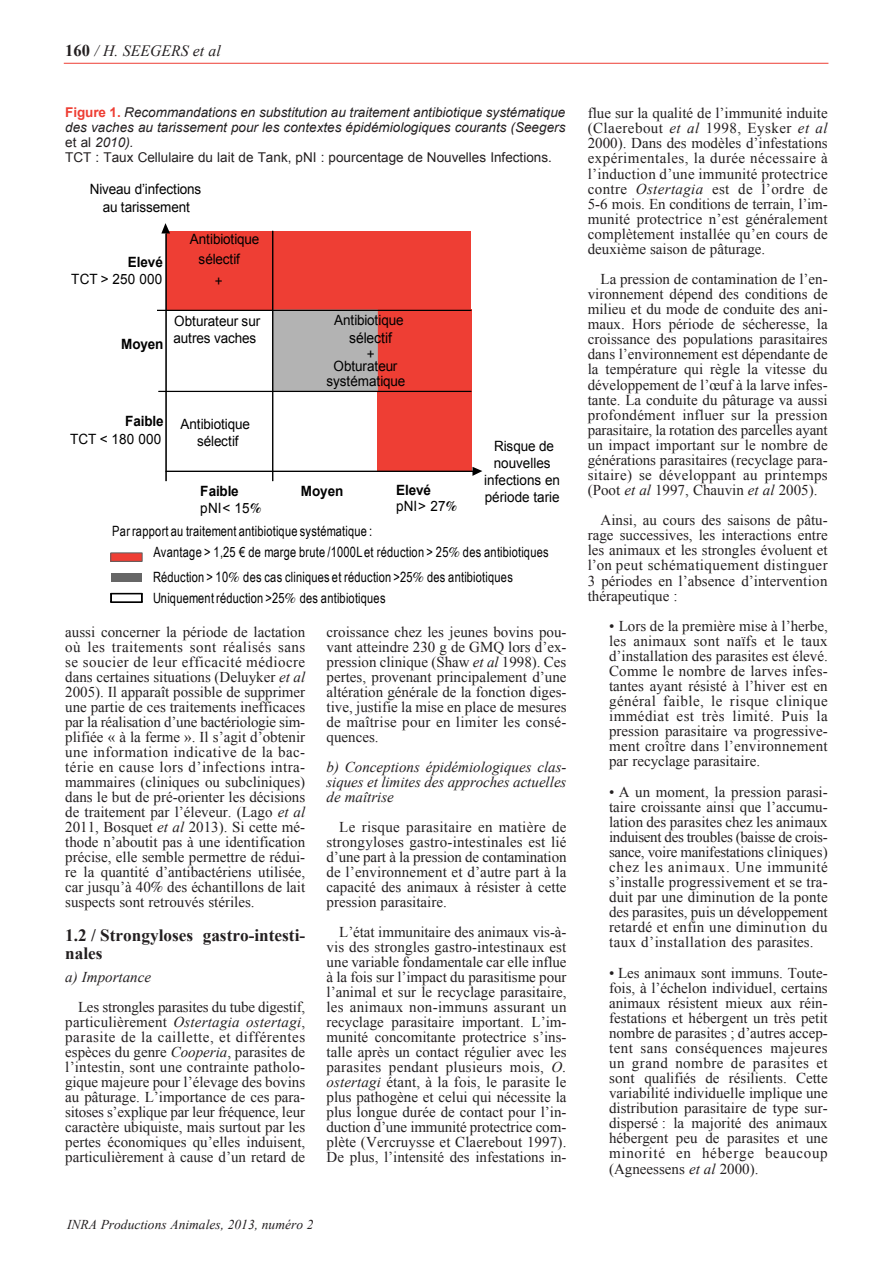
<style>
.page{position:relative;width:893px;height:1263px;background:#fff}
.page>*{position:absolute;margin:0;border:0;box-sizing:border-box;transform-origin:0 0}
.t1{font:700 17.25px/17.2px "Times New Roman";color:#231f20}
.t2{font:italic 15.75px "Times New Roman";color:#231f20}
.t3{font:15px/15px "Times New Roman";color:#231f20;text-align:justify}
.t4{font:italic 15px/15px "Times New Roman";letter-spacing:-.005em;color:#231f20;text-align:justify}
.t5{font:14.7px "Arial MT+LFZUXS";letter-spacing:-.015em;color:#000;scale:.95 1}
.t6{font:14.1px/17.7px "Arial MT+LFZUXS";color:#000;scale:.95 1}
.t7{font:14.1px/24.2px "Arial Narrow+AQTETZ";letter-spacing:.02em;color:#000;scale:.95 1}
.t8{font:14.1px "Arial Bold MT+RCVXVE";letter-spacing:-.015em;color:#000;scale:.95 1}
.t9{font:italic 13.5px/15px "Arial";color:#231f20}
.t10{font:italic 13.5px "Times New Roman";color:#231f20}
.s1{font-weight:700;font-style:normal;font-size:16.5px}
.s2{font-weight:700;font-style:normal;color:#ee3e34}
.s3{font-style:normal}
.s4{font-family:"Arial Bold MT+RCVXVE"}
.s5{font-family:"Century Schoolbook BT Bold+LETWFO"}
.s6{font-family:"Century Schoolbook BT Italic+UPHQDV"}
.s7{font-style:italic}
.s8{font-family:"Century Schoolbook BT";font-style:italic}
</style>
<div class="page">
<hr style="left:64px;top:63px;width:764px;height:1px;background:#ee3e34">
<div style="left:111px;top:553px;width:31px;height:8px;background:#ee3e34"></div>
<div style="left:111px;top:573px;width:31px;height:8px;background:#666"></div>
<svg style="left:111px;top:593px;width:31px;height:9px"></svg>
<svg style="left:472px;top:467px;width:10px;height:9px"></svg>
<div style="left:377px;top:309px;width:94px;height:162px;background:#ee3e34"></div>
<div style="left:167px;top:231px;width:304px;height:79px;background:#ee3e34"></div>
<div style="left:274px;top:310px;width:103px;height:81px;background:#b3b3b3"></div>
<div style="left:273px;top:310px;width:105px;height:82px;border:2px solid #b3b3b3"></div>
<svg style="left:161px;top:223px;width:9px;height:10px"></svg>
<hr style="left:166px;top:471px;width:307px;height:1px;background:#000">
<hr style="left:165px;top:233px;width:2px;height:248px;background:#000">
<hr style="left:272px;top:231px;width:1px;height:250px;background:#000">
<hr style="left:158px;top:391px;width:313px;height:1px;background:#000">
<hr style="left:157px;top:310px;width:314px;height:1px;background:#000">
<p class="t2" style="left:65px;top:42px;width:157px"><span class="s1">160</span> / H. SEEGERS et al</p>
<p class="t9" style="left:65px;top:105px;width:502px"><span class="s2">Figure 1.</span> Recommandations en substitution au traitement antibiotique systématique des vaches au tarissement pour les contextes épidémiologiques courants (Seegers <span class="s3">et al</span> 2010).<br><span class="s3">TCT : Taux Cellulaire du lait de Tank, pNI : pourcentage de Nouvelles Infections.</span></p>
<p class="t6" style="left:90px;top:180px;width:119px;text-align:center">Niveau d’infections au tarissement</p>
<p class="t6" style="left:71px;top:254px;width:98px;line-height:16.5px;text-align:right"><span class="s4">Elevé<br></span>TCT &gt; 250 000</p>
<p class="t6" style="left:199px;top:229px;width:65px;line-height:19.8px;text-indent:-9px">Antibiotique sélectif</p>
<p class="t6" style="left:215px;top:272px;width:10px">+</p>
<p class="t8" style="left:121px;top:337px;width:46px">Moyen</p>
<p class="t6" style="left:174px;top:312px;width:93px">Obturateur sur autres vaches</p>
<p class="t6" style="left:70px;top:412px;width:100px;text-align:right"><span class="s4">Faible<br></span>TCT &lt; 180 000</p>
<p class="t6" style="left:180px;top:415px;width:75px;text-align:center">Antibiotique sélectif</p>
<p class="t6" style="left:334px;top:312px;width:75px">Antibiotique</p>
<p class="t6" style="left:333px;top:348px;width:69px;line-height:12.3px;text-indent:34px">+<br>Obturateur</p>
<p class="t6" style="left:326px;top:373px;width:85px">systématique</p>
<p class="t5" style="left:349px;top:330px;width:47px">sélectif</p>
<p class="t8" style="left:200px;top:483px;width:42px">Faible</p>
<p class="t8" style="left:301px;top:483px;width:46px">Moyen</p>
<p class="t6" style="left:200px;top:499px;width:66px">pNI&lt; 15<span class="s5">%</span></p>
<p class="t6" style="left:396px;top:482px;width:66px;line-height:16.5px"><span class="s4">Elevé </span>pNI&gt; 27<span class="s5">%</span></p>
<p class="t7" style="left:112px;top:519px;width:275px">Par rapport au traitement antibiotique systématique :</p>
<p class="t6" style="left:484px;top:437px;width:81px;line-height:17px;text-align:center">Risque de nouvelles infections en période tarie</p>
<p class="t7" style="left:153px;top:540px;width:418px">Avantage &gt; 1,25 € de marge brute /1000L et réduction &gt; 25<span class="s6">%</span> des antibiotiques<br>Réduction &gt; 10<span class="s6">%</span> des cas cliniques et réduction &gt;25<span class="s6">%</span> des antibiotiques</p>
<p class="t7" style="left:153px;top:585px;width:246px">Uniquement réduction &gt;25<span class="s6">%</span> des antibiotiques</p>
<p class="t3" style="left:65px;top:624px;width:241px">aussi concerner la période de lactation où les traitements sont réalisés sans se soucier de leur efficacité médiocre dans certaines situations (Deluyker <span class="s7">et al </span>2005). Il apparaît possible de supprimer une partie de ces traitements inefficaces par la réalisation d’une bactériologie sim&shy;plifiée « à la ferme ». Il s’agit d’obtenir une information indicative de la bac&shy;térie en cause lors d’infections intra&shy;mammaires (cliniques ou subcliniques) dans le but de pré-orienter les décisions de traitement par l’éleveur. (Lago <span class="s7">et al </span>2011, Bosquet <span class="s7">et al</span> 2013). Si cette mé&shy;thode n’aboutit pas à une identification précise, elle semble permettre de rédui&shy;re la quantité d’antibactériens utilisée, car jusqu’à 40<span class="s8">%</span> des échantillons de lait suspects sont retrouvés stériles.</p>
<p class="t1" style="left:65px;top:927px;width:241px">1.2 / Strongyloses gastro-intesti&shy;nales</p>
<p class="t3" style="left:78px;top:962px;width:229px;line-height:30px;text-indent:-13px"><span class="s7">a) Importance<br></span>Les strongles parasites du tube digestif,</p>
<p class="t3" style="left:65px;top:1014px;width:241px">particulièrement <span class="s7">Ostertagia ostertagi</span>, parasite de la caillette, et différentes espèces du genre <span class="s7">Cooperia</span>, parasites de l’intestin, sont une contrainte patholo&shy;gique majeure pour l’élevage des bovins au pâturage. L’importance de ces para&shy;sitoses s’explique par leur fréquence, leur caractère ubiquiste, mais surtout par les pertes économiques qu’elles induisent, particulièrement à cause d’un retard de</p>
<p class="t3" style="left:326px;top:624px;width:241px">croissance chez les jeunes bovins pou&shy;vant atteindre 230 g de GMQ lors d’ex&shy;pression clinique (Shaw <span class="s7">et al</span> 1998). Ces pertes, provenant principalement d’une altération générale de la fonction diges&shy;tive, justifie la mise en place de mesures de maîtrise pour en limiter les consé&shy;quences.</p>
<p class="t4" style="left:326px;top:759px;width:241px">b) Conceptions épidémiologiques clas&shy;siques et limites des approches actuelles de maîtrise</p>
<p class="t3" style="left:326px;top:819px;width:241px;text-indent:13px">Le risque parasitaire en matière de strongyloses gastro-intestinales est lié d’une part à la pression de contamination de l’environnement et d’autre part à la capacité des animaux à résister à cette pression parasitaire.</p>
<p class="t3" style="left:326px;top:924px;width:241px;text-indent:13px">L’état immunitaire des animaux vis-à&shy;vis des strongles gastro-intestinaux est une variable fondamentale car elle influe à la fois sur l’impact du parasitisme pour l’animal et sur le recyclage parasitaire, les animaux non-immuns assurant un recyclage parasitaire important. L’im&shy;munité concomitante protectrice s’ins&shy;talle après un contact régulier avec les parasites pendant plusieurs mois, <span class="s7">O. ostertagi</span> étant, à la fois, le parasite le plus pathogène et celui qui nécessite la plus longue durée de contact pour l’in&shy;duction d’une immunité protectrice com&shy;plète (Vercruysse et Claerebout 1997).<br>De plus, l’intensité des infestations in-</p>
<p class="t10" style="left:67px;top:1217px;width:248px">INRA Productions Animales, 2013, numéro 2</p>
<p class="t3" style="left:588px;top:106px;width:241px">flue sur la qualité de l’immunité induite (Claerebout <span class="s7">et al</span> 1998, Eysker <span class="s7">et al </span>2000). Dans des modèles d’infestations expérimentales, la durée nécessaire à l’induction d’une immunité protectrice contre <span class="s7">Ostertagia</span> est de l’ordre de 5-6 mois. En conditions de terrain, l’im&shy;munité protectrice n’est généralement complètement installée qu’en cours de deuxième saison de pâturage.</p>
<p class="t3" style="left:588px;top:271px;width:242px;text-indent:13px">La pression de contamination de l’en&shy;vironnement dépend des conditions de milieu et du mode de conduite des ani&shy;maux. Hors période de sécheresse, la croissance des populations parasitaires dans l’environnement est dépendante de la température qui règle la vitesse du développement de l’œuf à la larve infes&shy;tante. La conduite du pâturage va aussi profondément influer sur la pression parasitaire, la rotation des parcelles ayant un impact important sur le nombre de générations parasitaires (recyclage para&shy;sitaire) se développant au printemps (Poot <span class="s7">et al</span> 1997, Chauvin <span class="s7">et al</span> 2005).</p>
<p class="t3" style="left:588px;top:513px;width:241px;text-indent:13px">Ainsi, au cours des saisons de pâtu&shy;rage successives, les interactions entre les animaux et les strongles évoluent et l’on peut schématiquement distinguer 3 périodes en l’absence d’intervention thérapeutique :</p>
<p class="t3" style="left:609px;top:618px;width:220px">• Lors de la première mise à l’herbe, les animaux sont naïfs et le taux d’installation des parasites est élevé.<br>Comme le nombre de larves infes&shy;tantes ayant résisté à l’hiver est en général faible, le risque clinique immédiat est très limité. Puis la pression parasitaire va progressive&shy;ment croître dans l’environnement par recyclage parasitaire.</p>
<p class="t3" style="left:609px;top:784px;width:220px">• A un moment, la pression parasi&shy;taire croissante ainsi que l’accumu&shy;lation des parasites chez les animaux induisent des troubles (baisse de crois&shy;sance, voire manifestations cliniques) chez les animaux. Une immunité s’installe progressivement et se tra&shy;duit par une diminution de la ponte des parasites, puis un développement retardé et enfin une diminution du taux d’installation des parasites.</p>
<p class="t3" style="left:609px;top:965px;width:220px">• Les animaux sont immuns. Toute&shy;fois, à l’échelon individuel, certains animaux résistent mieux aux réin&shy;festations et hébergent un très petit nombre de parasites ; d’autres accep&shy;tent sans conséquences majeures un grand nombre de parasites et sont qualifiés de résilients. Cette variabilité individuelle implique une distribution parasitaire de type sur&shy;dispersé : la majorité des animaux hébergent peu de parasites et une minorité en héberge beaucoup (Agneessens <span class="s7">et al</span> 2000).</p>
</div>
